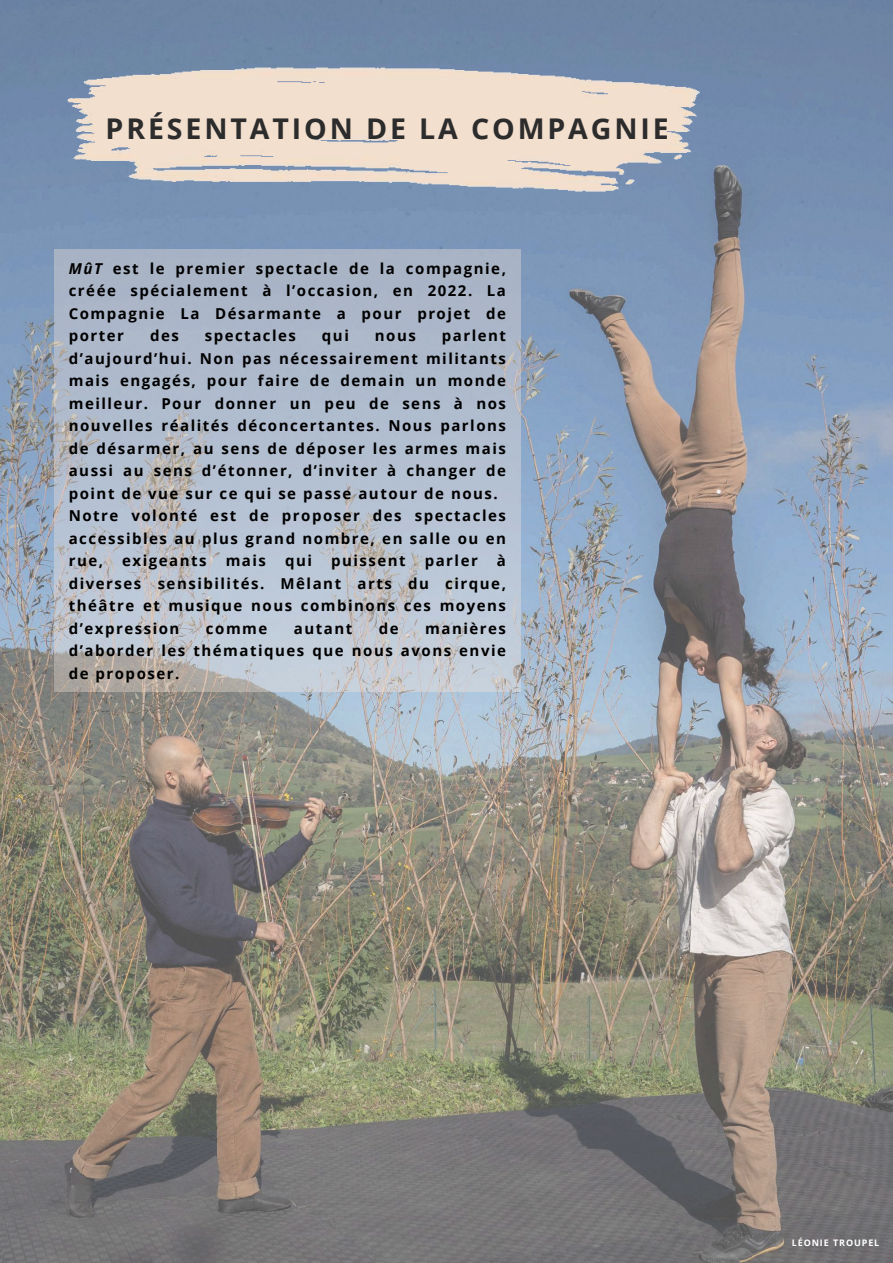
<style>
.page{position:relative;width:893px;height:1263px;background:#fff}
.page>*{position:absolute;margin:0;border:0;box-sizing:border-box;transform-origin:0 0}
.t1{font:700 28.58px "Open Sans";letter-spacing:.1em;color:#2c2c2c}
.t2{font:700 15px/22.5px "Open Sans";letter-spacing:.1em;color:#000;text-align:justify}
.t3{font:700 9px "Open Sans";letter-spacing:.1em;color:#fff}
.s1{font-style:italic}
</style>
<div class="page">
<img style="left:0;top:0;width:893px;height:1263px">
<img style="left:67px;top:67px;width:634px;height:127px">
<svg style="left:54px;top:250px;width:466px;height:442px;background:#b4bdcc"></svg>
<h1 class="t1" style="left:106px;top:109px;width:565px">PRÉSENTATION DE LA COMPAGNIE</h1>
<p class="t2" style="left:69px;top:257px;width:439px"><span class="s1">MûT</span> est le premier spectacle de la compagnie, créée spécialement à l’occasion, en 2022. La Compagnie La Désarmante a pour projet de porter</p>
<p class="t2" style="left:69px;top:324px;width:439px;text-align:left;text-indent:373px">parlent d’aujourd’hui. Non pas nécessairement militants mais engagés, pour faire de demain un monde meilleur. Pour donner un peu de sens à nos nouvelles réalités déconcertantes. Nous parlons de désarmer, au sens de déposer les armes mais aussi au sens d’étonner, d’inviter à changer de point de vue sur ce qui se passe autour de nous.<br>Notre volonté est de proposer des spectacles accessibles au plus grand nombre, en salle ou en rue,</p>
<p class="t2" style="left:150px;top:324px;width:30px">des</p>
<p class="t2" style="left:205px;top:324px;width:93px">spectacles</p>
<p class="t2" style="left:322px;top:324px;width:28px">qui</p>
<p class="t2" style="left:375px;top:324px;width:42px">nous</p>
<p class="t2" style="left:69px;top:549px;width:439px;text-indent:428px">à diverses sensibilités. Mêlant arts du cirque, théâtre et musique nous combinons ces moyens d’expression</p>
<p class="t2" style="left:122px;top:549px;width:86px">exigeants</p>
<p class="t2" style="left:226px;top:549px;width:42px">mais</p>
<p class="t2" style="left:285px;top:549px;width:28px">qui</p>
<p class="t2" style="left:331px;top:549px;width:76px">puissent</p>
<p class="t2" style="left:425px;top:549px;width:55px">parler</p>
<p class="t2" style="left:69px;top:617px;width:439px;text-indent:356px">manières d’aborder les thématiques que nous avons envie de proposer.</p>
<p class="t2" style="left:206px;top:617px;width:63px">comme</p>
<p class="t2" style="left:294px;top:617px;width:60px">autant</p>
<p class="t2" style="left:379px;top:617px;width:21px">de</p>
<p class="t3" style="left:792px;top:1237px;width:89px">LÉONIE TROUPEL</p>
</div>
